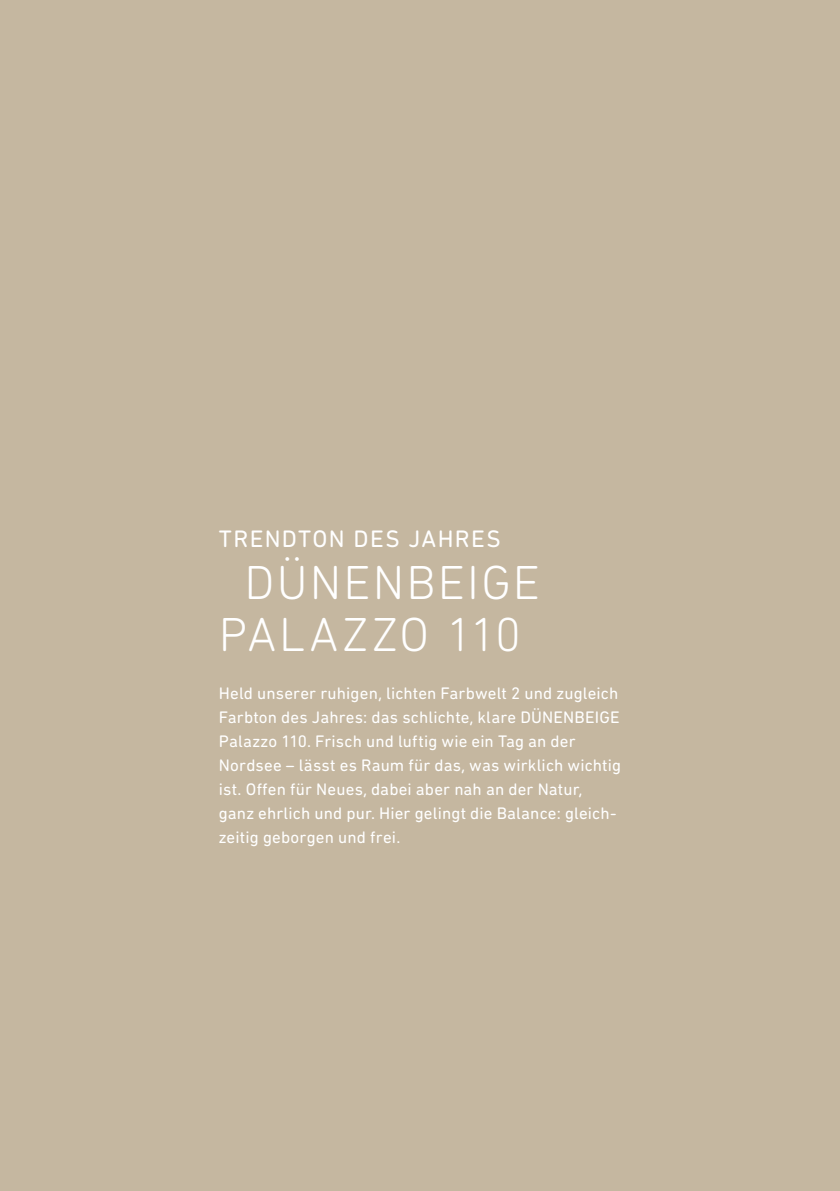
<style>
.page{position:relative;width:840px;height:1191px;background:#fff}
.page>*{position:absolute;margin:0;border:0;box-sizing:border-box;transform-origin:0 0}
.t1{font:300 48.6px/52px "DIN Next Rounded LT Pro";letter-spacing:.045em;color:#fff;text-align:center}
.t2{font:24.2px "DIN Next Rounded LT Pro";letter-spacing:.055em;color:#fff}
.t3{font:17px/24px "DIN Next Rounded LT Pro";letter-spacing:.01em;color:#fff}
</style>
<div class="page">
<div style="left:0;top:0;width:839px;height:1191px;background:#c5b7a0"></div>
<h2 class="t2" style="left:219px;top:525px;width:283px">TRENDTON DES JAHRES</h2>
<h1 class="t1" style="left:219px;top:556px;width:322px">DÜNENBEIGE<br>PALAZZO 110</h1>
<p class="t3" style="left:219px;top:681px;width:403px">Held unserer ruhigen, lichten Farbwelt 2 und zugleich Farbton des Jahres: das schlichte, klare DÜNENBEIGE Palazzo 110. Frisch und luftig wie ein Tag an der Nordsee – lässt es Raum für das, was wirklich wichtig ist. Offen für Neues, dabei aber nah an der Natur, ganz ehrlich und pur. Hier gelingt die Balance: gleich&shy;zeitig geborgen und frei.</p>
</div>
